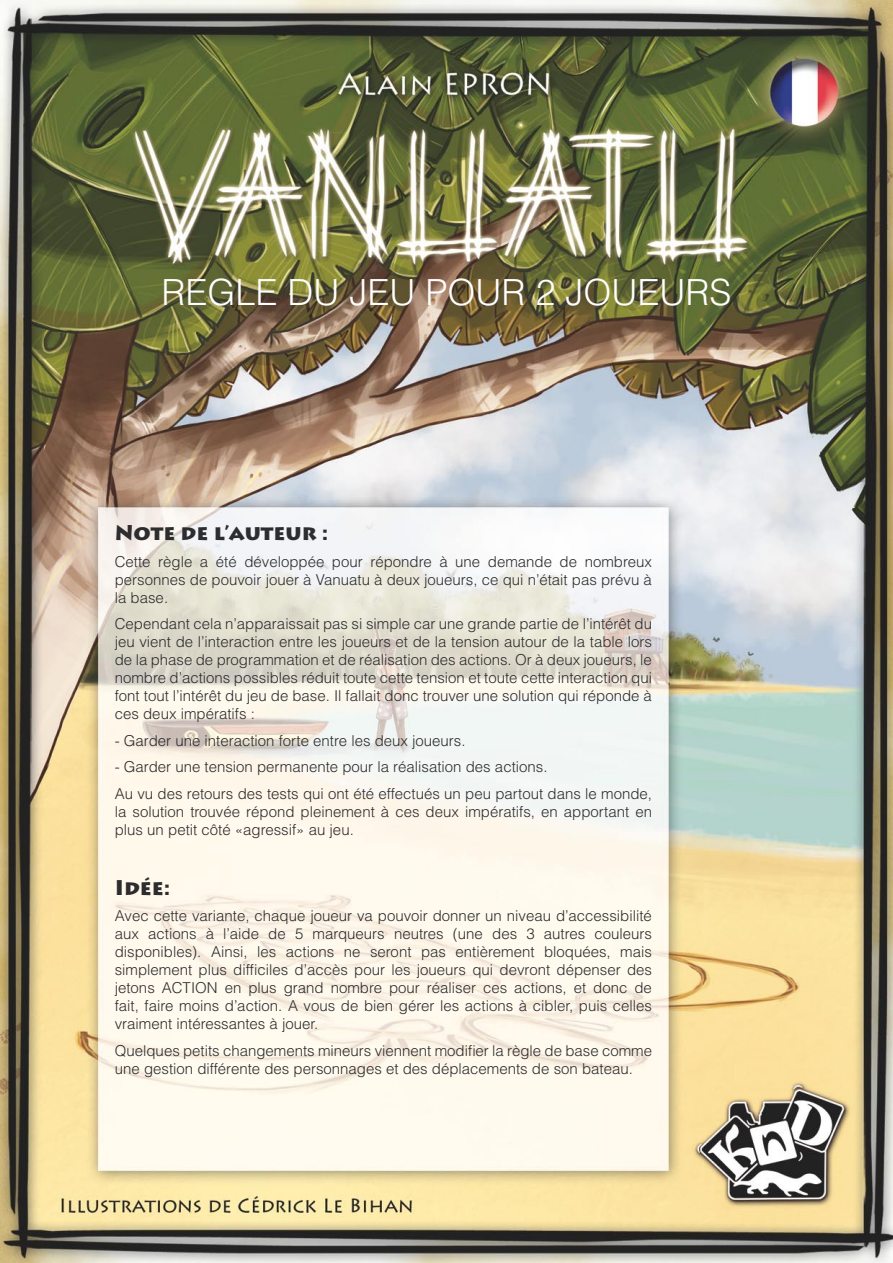
<style>
.page{position:relative;width:893px;height:1263px;background:#fff}
.page>*{position:absolute;margin:0;border:0;box-sizing:border-box;transform-origin:0 0}
.t1{font:300 36px "Helvetica";color:#fff}
.t2{font:900 21px "Lithos Pro";color:#2d2c2e}
.t3{font:300 15px/18px "Helvetica";color:#2d2c2e;text-align:justify}
</style>
<div class="page">
<img style="left:0;top:0;width:893px;height:1263px">
<p class="t1" style="left:161px;top:270px;width:572px">REGLE DU JEU POUR 2 JOUEURS</p>
<p class="t2" style="left:115px;top:520px;width:215px">Note de l’auteur :</p>
<p class="t3" style="left:115px;top:552px;width:539px">Cette règle a été développée pour répondre à une demande de nombreux personnes de pouvoir jouer à Vanuatu à deux joueurs, ce qui n’était pas prévu à la base.</p>
<p class="t3" style="left:115px;top:615px;width:539px">Cependant cela n’apparaissait pas si simple car une grande partie de l’intérêt du jeu vient de l’interaction entre les joueurs et de la tension autour de la table lors de la phase de programmation et de réalisation des actions. Or à deux joueurs, le nombre d’actions possibles réduit toute cette tension et toute cette interaction qui font tout l’intérêt du jeu de base. Il fallait donc trouver une solution qui réponde à ces deux impératifs :</p>
<p class="t3" style="left:115px;top:731px;width:352px">- Garder une interaction forte entre les deux joueurs.</p>
<p class="t3" style="left:115px;top:758px;width:434px">- Garder une tension permanente pour la réalisation des actions.</p>
<p class="t3" style="left:115px;top:784px;width:539px">Au vu des retours des tests qui ont été effectués un peu partout dans le monde, la solution trouvée répond pleinement à ces deux impératifs, en apportant en plus un petit côté «agressif» au jeu.</p>
<p class="t2" style="left:115px;top:874px;width:57px">Idée:</p>
<p class="t3" style="left:115px;top:907px;width:539px">Avec cette variante, chaque joueur va pouvoir donner un niveau d’accessibilité aux actions à l’aide de 5 marqueurs neutres (une des 3 autres couleurs disponibles). Ainsi, les actions ne seront pas entièrement bloquées, mais simplement plus difficiles d’accès pour les joueurs qui devront dépenser des jetons ACTION en plus grand nombre pour réaliser ces actions, et donc de fait, faire moins d’action. A vous de bien gérer les actions à cibler, puis celles vraiment intéressantes à jouer.</p>
<p class="t3" style="left:115px;top:1041px;width:539px">Quelques petits changements mineurs viennent modifier la règle de base comme une gestion différente des personnages et des déplacements de son bateau.</p>
</div>
